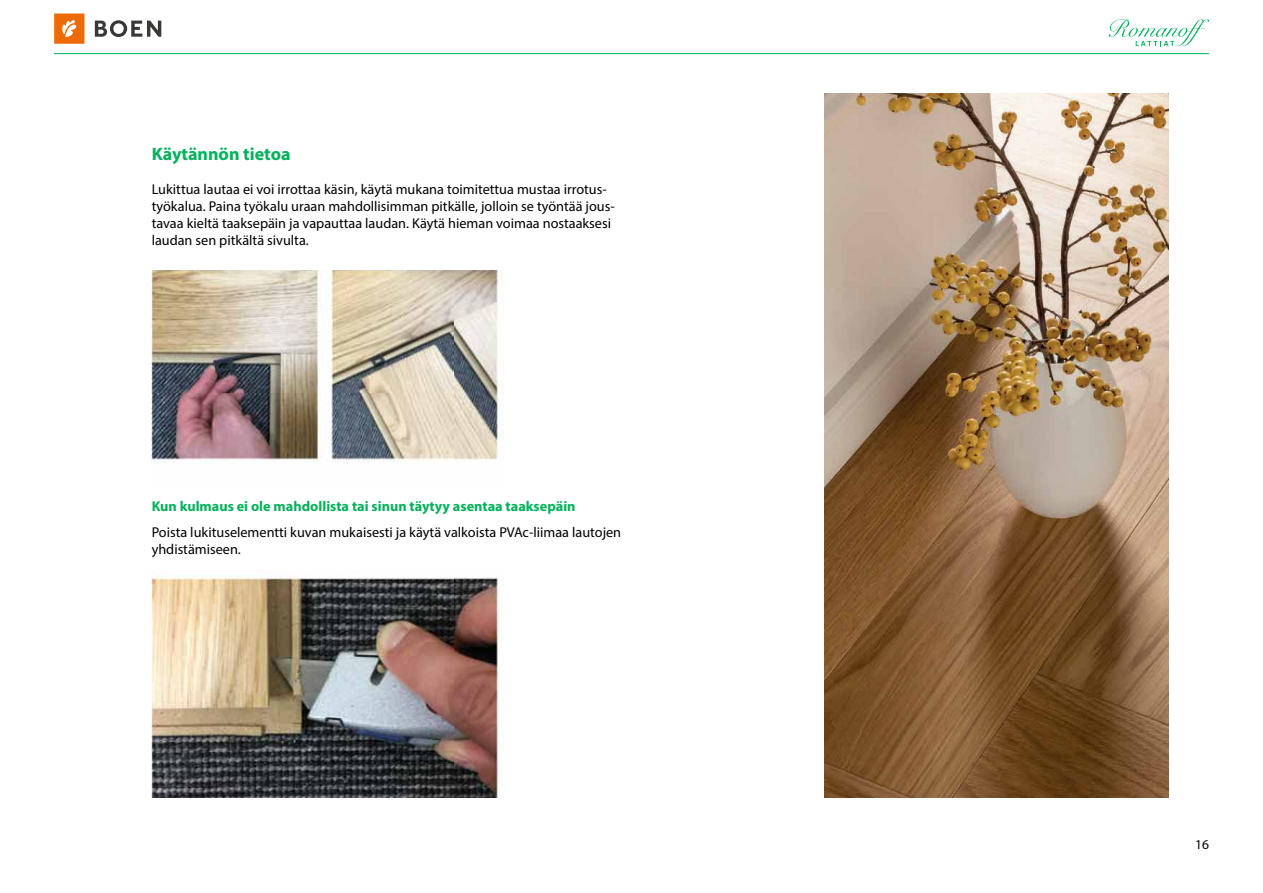
<style>
.page{position:relative;width:1263px;height:893px;background:#fff}
.page>*{position:absolute;margin:0;border:0;box-sizing:border-box;transform-origin:0 0}
.t1{font:700 18px "Myriad Pro";color:#00b259}
.t2{font:14.25px/17.1px "Myriad Pro";color:#000}
.t3{font:700 14.25px "Myriad Pro";color:#00b259}
.t4{font:13.5px "Myriad Pro";color:#000}
</style>
<div class="page">
<svg style="left:1109px;top:19px;width:100px;height:27px"></svg>
<hr style="left:54px;top:53px;width:1155px;height:1px;background:#00b259">
<div style="left:54px;top:14px;width:30px;height:30px;background:#ed6b06"></div>
<svg style="left:62px;top:20px;width:14px;height:17px"></svg>
<svg style="left:95px;top:20px;width:66px;height:17px"></svg>
<img style="left:152px;top:270px;width:352px;height:193px">
<img style="left:152px;top:577px;width:350px;height:220px">
<img style="left:824px;top:94px;width:345px;height:703px">
<p class="t1" style="left:152px;top:142px;width:140px">Käytännön tietoa</p>
<p class="t2" style="left:152px;top:180px;width:465px">Lukittua lautaa ei voi irrottaa käsin, käytä mukana toimitettua mustaa irrotus&shy;työkalua. Paina työkalu uraan mahdollisimman pitkälle, jolloin se työntää jous&shy;tavaa kieltä taaksepäin ja vapauttaa laudan. Käytä hieman voimaa nostaaksesi laudan sen pitkältä sivulta.</p>
<p class="t3" style="left:152px;top:497px;width:425px">Kun kulmaus ei ole mahdollista tai sinun täytyy asentaa taaksepäin</p>
<p class="t2" style="left:152px;top:524px;width:471px">Poista lukituselementti kuvan mukaisesti ja käytä valkoista PVAc-liimaa lautojen yhdistämiseen.</p>
<p class="t4" style="left:1195px;top:836px;width:15px">16</p>
</div>
